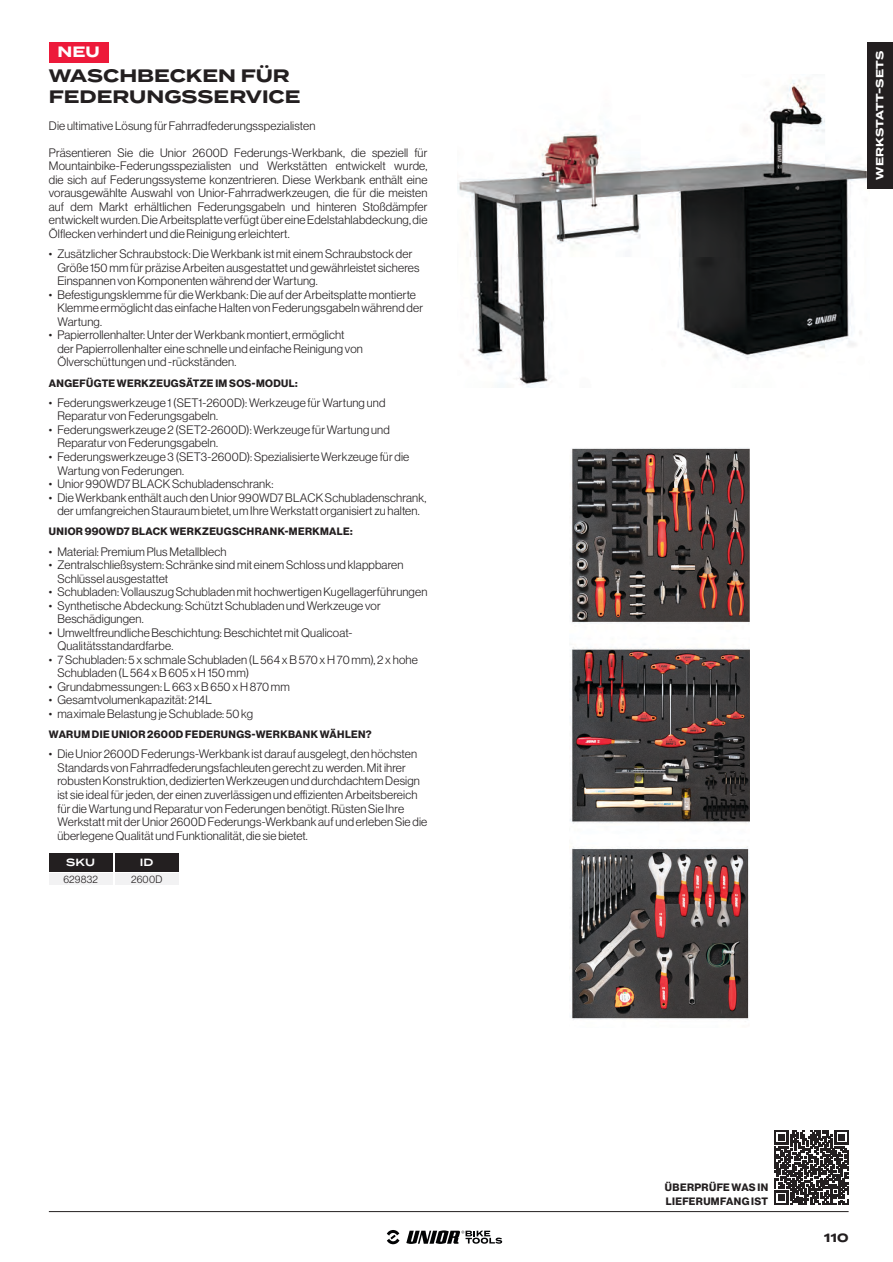
<style>
.page{position:relative;width:893px;height:1262px;background:#fff}
.page>*{position:absolute;margin:0;border:0;box-sizing:border-box;transform-origin:0 0}
.t1{font:700 18px/20.2px "Termina";color:#231f20}
.New{font:700 15px "Termina";color:#fff}
.product_description{font:12px/13.5px "N Haas Grotesk DS Pro 45 Lt";letter-spacing:.015em;color:#231f20}
.t2{font:700 12px "Termina";color:#231f20}
.product_description_bold{font:10.5px/13.5px "N Haas Grotesk DS Pro 75 Bd";letter-spacing:.035em;color:#231f20}
.t3{font:700 10.5px "Termina";letter-spacing:.02em;color:#fff}
.table_SKU_cell{font:10.5px "N Haas Grotesk DS Pro 45 Lt";color:#231f20}
.table_first_row{font:600 10.5px "Termina";color:#fff}
.table_ID_cell{font:10.5px "N Haas Grotesk DS Pro 45 Lt";color:#231f20}
</style>
<div class="page">
<img style="left:458px;top:79px;width:411px;height:309px">
<img style="left:570px;top:448px;width:179px;height:572px">
<div style="left:49px;top:42px;width:59px;height:20px;background:#ed1a3a"></div>
<svg style="left:774px;top:1130px;width:74px;height:74px"></svg>
<div style="left:49px;top:853px;width:64px;height:18px;background:#231f20"></div>
<div style="left:115px;top:853px;width:64px;height:18px;background:#231f20"></div>
<div style="left:49px;top:873px;width:64px;height:11px;background:#f2f2f3"></div>
<div style="left:115px;top:873px;width:64px;height:11px;background:#f2f2f3"></div>
<hr style="left:49px;top:1211px;width:799px;height:1px;background:#231f20">
<svg style="left:406px;top:1230px;width:96px;height:13px"></svg>
<svg style="left:387px;top:1230px;width:12px;height:14px"></svg>
<div style="left:867px;top:42px;width:26px;height:146px;background:#231f20"></div>
<p class="New" style="left:57px;top:41px;width:29px">Neu</p>
<p class="t1" style="left:49px;top:66px;width:253px">WASCHBECKEN FÜR<br>FEDERUNGSSERVICE</p>
<p class="product_description" style="left:49px;top:119px;width:268px">Die ultimative Lösung für Fahrradfederungsspezialisten</p>
<p class="product_description" style="left:49px;top:146px;width:380px;text-align:justify">Präsentieren Sie die Unior 2600D Federungs-Werkbank, die speziell für Mountainbike-Federungsspezialisten und Werkstätten entwickelt wurde, die sich auf Federungssysteme konzentrieren. Diese Werkbank enthält eine vorausgewählte Auswahl von Unior-Fahrradwerkzeugen, die für die meisten auf dem Markt erhältlichen Federungsgabeln und hinteren Stoßdämpfer entwickelt wurden. Die Arbeitsplatte verfügt über eine Edelstahlabdeckung, die Ölflecken verhindert und die Reinigung erleichtert.</p>
<p class="product_description" style="left:57px;top:247px;width:364px;text-indent:-9px">• Zusätzlicher Schraubstock: Die Werkbank ist mit einem Schraubstock der<br>Größe 150 mm für präzise Arbeiten ausgestattet und gewährleistet sicheres<br>Einspannen von Komponenten während der Wartung.</p>
<p class="product_description" style="left:57px;top:288px;width:367px;text-indent:-9px">• Befestigungsklemme für die Werkbank: Die auf der Arbeitsplatte montierte<br>Klemme ermöglicht das einfache Halten von Federungsgabeln während der<br>Wartung.</p>
<p class="product_description" style="left:57px;top:328px;width:307px;text-indent:-9px">• Papierrollenhalter: Unter der Werkbank montiert, ermöglicht der Papierrollenhalter eine schnelle und einfache Reinigung von<br>Ölverschüttungen und -rückständen.</p>
<p class="product_description_bold" style="left:49px;top:376px;width:250px">ANGEFÜGTE WERKZEUGSÄTZE IM SOS-MODUL:</p>
<p class="product_description" style="left:57px;top:396px;width:329px;text-indent:-9px">• Federungswerkzeuge 1 (SET1-2600D): Werkzeuge für Wartung und<br>Reparatur von Federungsgabeln.</p>
<p class="product_description" style="left:57px;top:423px;width:334px;text-indent:-9px">• Federungswerkzeuge 2 (SET2-2600D): Werkzeuge für Wartung und<br>Reparatur von Federungsgabeln.</p>
<p class="product_description" style="left:57px;top:450px;width:353px;text-indent:-9px">• Federungswerkzeuge 3 (SET3-2600D): Spezialisierte Werkzeuge für die<br>Wartung von Federungen.</p>
<p class="product_description" style="left:49px;top:477px;width:226px">• Unior 990WD7 BLACK Schubladenschrank:</p>
<p class="product_description" style="left:49px;top:490px;width:379px;text-align:center">• Die Werkbank enthält auch den Unior 990WD7 BLACK Schubladenschrank, der umfangreichen Stauraum bietet, um Ihre Werkstatt organisiert zu halten.</p>
<p class="product_description_bold" style="left:49px;top:525px;width:305px">UNIOR 990WD7 BLACK WERKZEUGSCHRANK-MERKMALE:</p>
<p class="product_description" style="left:49px;top:544px;width:179px">• Material: Premium Plus Metallblech</p>
<p class="product_description" style="left:57px;top:558px;width:348px;text-indent:-9px">• Zentralschließsystem: Schränke sind mit einem Schloss und klappbaren<br>Schlüssel ausgestattet</p>
<p class="product_description" style="left:49px;top:585px;width:380px">• Schubladen: Vollauszug Schubladen mit hochwertigen Kugellagerführungen</p>
<p class="product_description" style="left:57px;top:599px;width:325px;text-indent:-9px">• Synthetische Abdeckung: Schützt Schubladen und Werkzeuge vor<br>Beschädigungen.</p>
<p class="product_description" style="left:57px;top:626px;width:296px;text-indent:-9px">• Umweltfreundliche Beschichtung: Beschichtet mit Qualicoat-<br>Qualitätsstandardfarbe.</p>
<p class="product_description" style="left:57px;top:653px;width:362px;text-indent:-9px">• 7 Schubladen: 5 x schmale Schubladen (L 564 x B 570 x H 70 mm), 2 x hohe<br>Schubladen (L 564 x B 605 x H 150 mm)</p>
<p class="product_description" style="left:49px;top:680px;width:242px">• Grundabmessungen: L 663 x B 650 x H 870 mm</p>
<p class="product_description" style="left:49px;top:693px;width:164px">• Gesamtvolumenkapazität: 214L</p>
<p class="product_description" style="left:49px;top:707px;width:206px">• maximale Belastung je Schublade: 50 kg</p>
<p class="product_description_bold" style="left:49px;top:728px;width:324px">WARUM DIE UNIOR 2600D FEDERUNGS-WERKBANK WÄHLEN?</p>
<p class="product_description" style="left:57px;top:747px;width:371px;text-indent:-9px">• Die Unior 2600D Federungs-Werkbank ist darauf ausgelegt, den höchsten Standards von Fahrradfederungsfachleuten gerecht zu werden. Mit ihrer robusten Konstruktion, dedizierten Werkzeugen und durchdachtem Design ist sie ideal für jeden, der einen zuverlässigen und effizienten Arbeitsbereich für die Wartung und Reparatur von Federungen benötigt. Rüsten Sie Ihre Werkstatt mit der Unior 2600D Federungs-Werkbank auf und erleben Sie die überlegene Qualität und Funktionalität, die sie bietet.</p>
<p class="table_first_row" style="left:66px;top:854px;width:31px">SKU</p>
<p class="table_first_row" style="left:140px;top:854px;width:15px">ID</p>
<p class="table_SKU_cell" style="left:63px;top:873px;width:36px">629832</p>
<p class="table_ID_cell" style="left:131px;top:873px;width:33px">2600D</p>
<p class="t3" style="left:872px;top:180px;width:131px;rotate:-90deg">WERKSTATT-SETS</p>
<p class="product_description_bold" style="left:665px;top:1180px;width:105px">ÜBERPRÜFE WAS IN<br>LIEFERUMFANG IST</p>
<p class="t2" style="left:824px;top:1228px;width:26px">110</p>
</div>
